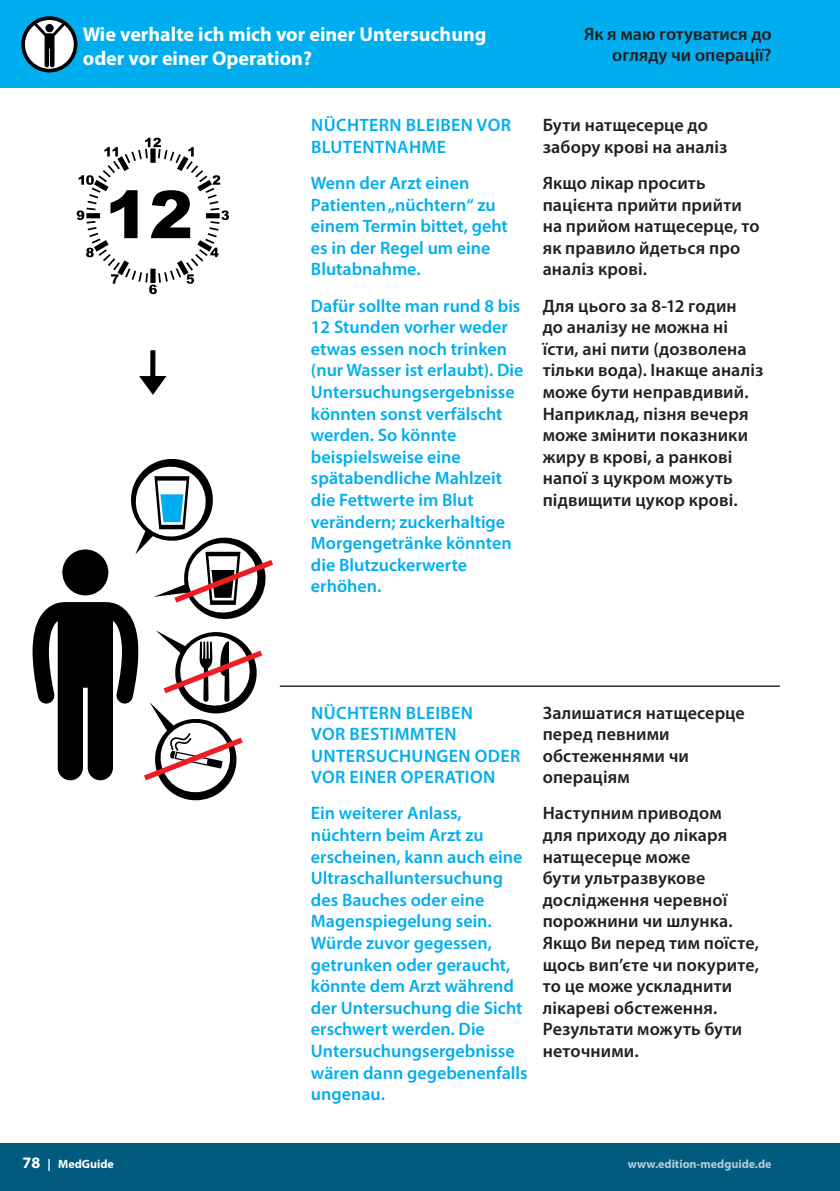
<style>
.page{position:relative;width:840px;height:1191px;background:#fff}
.page>*{position:absolute;margin:0;border:0;box-sizing:border-box;transform-origin:0 0}
.t1{font:700 20px/24px "Myriad Pro";color:#fff}
.t2{font:600 18px/21.6px "Myriad Pro";color:#00aeef}
.t3{font:600 18px/21.6px "Myriad Pro";letter-spacing:.01em;color:#231f20}
.t4{font:600 18px/21.6px "Myriad Pro";letter-spacing:.02em;color:#00aeef}
.t5{font:700 12px "Myriad Pro";color:#fff}
.s1{font-size:16px}
</style>
<div class="page">
<div style="left:0;top:0;width:839px;height:87px;background:#00aeef"></div>
<div style="left:0;top:1143px;width:839px;height:48px;background:#005b7f"></div>
<svg style="left:21px;top:16px;width:56px;height:56px"></svg>
<div style="left:25px;top:20px;width:49px;height:49px;background:#fff;border-radius:50%"></div>
<svg style="left:77px;top:138px;width:152px;height:156px"></svg>
<svg style="left:139px;top:350px;width:27px;height:45px"></svg>
<svg style="left:33px;top:458px;width:240px;height:343px"></svg>
<hr style="left:279px;top:685px;width:500px;height:2px;background:#231f20">
<svg style="left:33px;top:22px;width:33px;height:45px"></svg>
<div style="left:45px;top:24px;width:9px;height:8px;background:#000;border-radius:50%"></div>
<p class="t1" style="left:83px;top:21px;width:405px">Wie verhalte ich mich vor einer Untersuchung oder vor einer Operation?</p>
<p class="t3" style="left:583px;top:22px;width:189px;text-align:right">Як я маю готуватися до огляду чи операції?</p>
<p class="t4" style="left:311px;top:114px;width:201px">NÜCHTERN BLEIBEN VOR<br>BLUTENTNAHME</p>
<p class="t3" style="left:542px;top:114px;width:186px">Бути натщесерце до забору крові на аналіз</p>
<p class="t2" style="left:311px;top:172px;width:198px">Wenn der Arzt einen<br>Patienten „nüchtern“ zu einem Termin bittet, geht es in der Regel um eine<br>Blutabnahme.</p>
<p class="t3" style="left:542px;top:172px;width:218px">Якщо лікар просить пацієнта прийти прийти на прийом натщесерце, то як правило йдеться про аналіз крові.</p>
<p class="t2" style="left:311px;top:294px;width:214px">Dafür sollte man rund 8 bis<br>12 Stunden vorher weder etwas essen noch trinken (nur Wasser ist erlaubt). Die<br>Untersuchungsergebnisse könnten sonst verfälscht werden. So könnte beispielsweise eine spätabendliche Mahlzeit die Fettwerte im Blut verändern; zuckerhaltige<br>Morgengetränke könnten die Blutzuckerwerte erhöhen.</p>
<p class="t3" style="left:542px;top:294px;width:222px">Для цього за 8-12 годин<br>до аналізу не можна ні їсти, ані пити (дозволена тільки вода). Інакще аналіз може бути неправдивий.<br>Наприклад, пізня вечеря може змінити показники жиру в крові, а ранкові напої з цукром можуть підвищити цукор крові.</p>
<p class="t4" style="left:311px;top:701px;width:211px">NÜCHTERN BLEIBEN<br>VOR BESTIMMTEN<br>UNTERSUCHUNGEN ODER<br>VOR EINER OPERATION</p>
<p class="t3" style="left:542px;top:701px;width:203px">Залишатися натщесерце перед певними обстеженнями чи операціям</p>
<p class="t2" style="left:311px;top:802px;width:218px">Ein weiterer Anlass, nüchtern beim Arzt zu erscheinen, kann auch eine<br>Ultraschalluntersuchung des Bauches oder eine<br>Magenspiegelung sein.<br>Würde zuvor gegessen, getrunken oder geraucht, könnte dem Arzt während der Untersuchung die Sicht erschwert werden. Die<br>Untersuchungsergebnisse wären dann gegebenenfalls ungenau.</p>
<p class="t3" style="left:542px;top:802px;width:218px">Наступним приводом<br>для приходу до лікаря натщесерце може<br>бути ультразвукове дослідження черевної порожнини чи шлунка.<br>Якщо Ви перед тим поїсте, щось вип’єте чи покурите, то це може ускладнити лікареві обстеження.<br>Результати можуть бути неточними.</p>
<p class="t5" style="left:22px;top:1156px;width:93px"><span class="s1">78</span> | MedGuide</p>
<p class="t5" style="left:627px;top:1155px;width:145px">www.edition-medguide.de</p>
</div>
